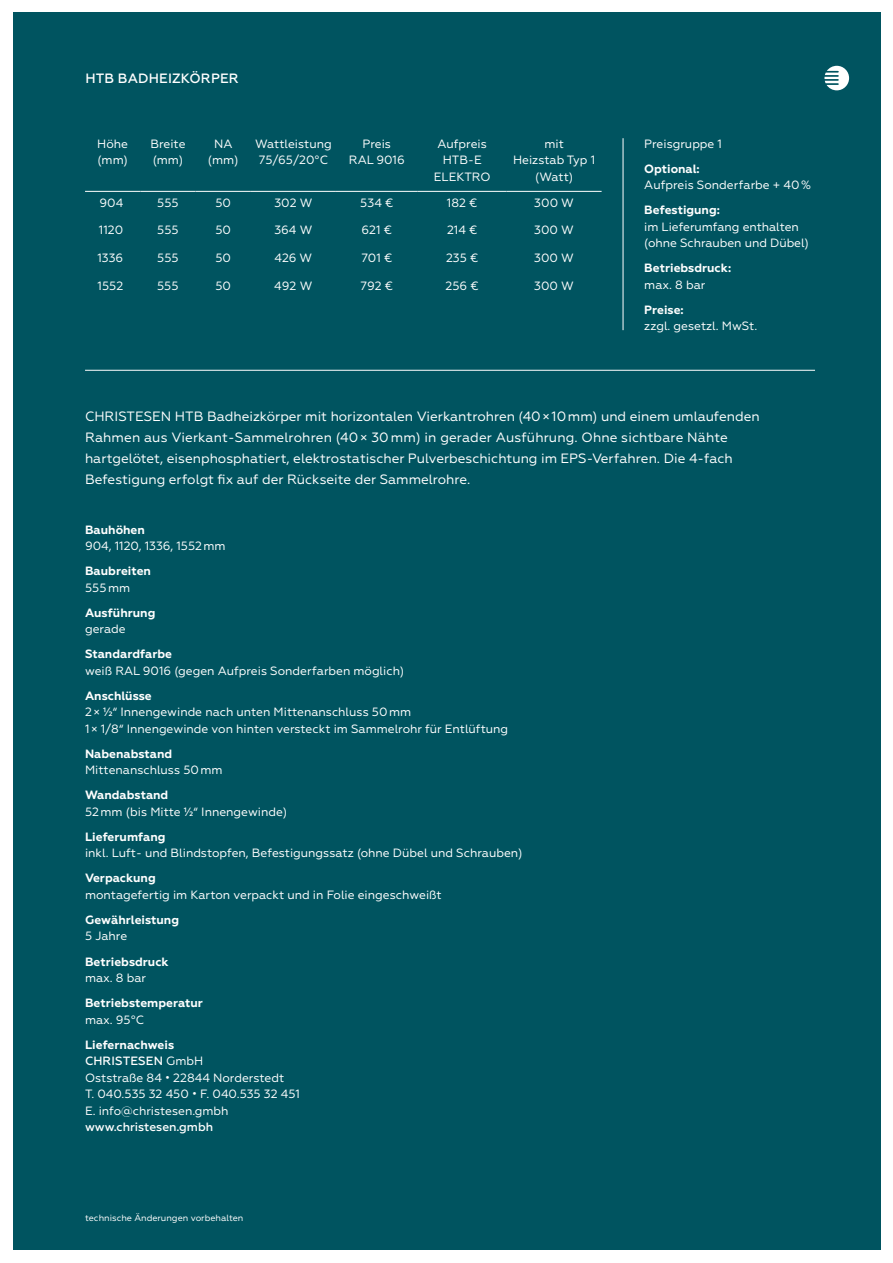
<style>
.page{position:relative;width:893px;height:1263px;background:#fff}
.page>*{position:absolute;margin:0;border:0;box-sizing:border-box;transform-origin:0 0}
.t1{font:13.5px/21px "Geometria";color:#fff}
.t2{font:500 13.5px "Geometria";letter-spacing:.01em;color:#fff}
.t3{font:12px/16.5px "Geometria";color:#fff}
.t4{font:700 12px "Geometria";color:#fff}
.t5{font:500 12px "Geometria";color:#fff}
.t6{font:9px "Geometria";color:#fff}
.s1{font-weight:700}
.s2{font-weight:500}
</style>
<div class="page">
<div style="left:13px;top:13px;width:867px;height:1237px;background:#005460"></div>
<svg style="left:824px;top:66px;width:25px;height:24px"></svg>
<hr style="left:85px;top:370px;width:730px;height:1px;background:#fff">
<hr style="left:623px;top:138px;width:1px;height:192px;background:#fff">
<hr style="left:85px;top:191px;width:55px;height:1px;background:#fff">
<hr style="left:140px;top:191px;width:56px;height:1px;background:#fff">
<hr style="left:196px;top:191px;width:55px;height:1px;background:#fff">
<hr style="left:251px;top:191px;width:85px;height:1px;background:#fff">
<hr style="left:336px;top:191px;width:82px;height:1px;background:#fff">
<hr style="left:418px;top:191px;width:89px;height:1px;background:#fff">
<hr style="left:507px;top:191px;width:95px;height:1px;background:#fff">
<p class="t2" style="left:85px;top:71px;width:155px">HTB BADHEIZKÖRPER</p>
<p class="t3" style="left:97px;top:135px;width:32px">Höhe (mm)</p>
<p class="t3" style="left:150px;top:135px;width:37px">Breite (mm)</p>
<p class="t3" style="left:208px;top:135px;width:32px;text-align:center">NA (mm)</p>
<p class="t3" style="left:255px;top:135px;width:78px;text-align:center">Wattleistung<br>75/65/20°C</p>
<p class="t3" style="left:349px;top:135px;width:57px;text-align:center">Preis<br>RAL 9016</p>
<p class="t3" style="left:434px;top:135px;width:58px;text-align:center">Aufpreis<br>HTB-E<br>ELEKTRO</p>
<p class="t3" style="left:513px;top:135px;width:84px;text-align:center">mit<br>Heizstab Typ 1 (Watt)</p>
<p class="t3" style="left:100px;top:194px;width:25px">904</p>
<p class="t3" style="left:157px;top:194px;width:23px">555</p>
<p class="t3" style="left:215px;top:194px;width:17px">50</p>
<p class="t3" style="left:274px;top:194px;width:40px">302 W</p>
<p class="t3" style="left:360px;top:194px;width:34px">534 €</p>
<p class="t3" style="left:447px;top:194px;width:32px">182 €</p>
<p class="t3" style="left:534px;top:194px;width:41px">300 W</p>
<p class="t3" style="left:99px;top:222px;width:26px">1120</p>
<p class="t3" style="left:157px;top:222px;width:23px">555</p>
<p class="t3" style="left:215px;top:222px;width:17px">50</p>
<p class="t3" style="left:274px;top:222px;width:39px">364 W</p>
<p class="t3" style="left:362px;top:222px;width:32px">621 €</p>
<p class="t3" style="left:447px;top:222px;width:32px">214 €</p>
<p class="t3" style="left:534px;top:222px;width:41px">300 W</p>
<p class="t3" style="left:97px;top:249px;width:27px">1336</p>
<p class="t3" style="left:157px;top:249px;width:23px">555</p>
<p class="t3" style="left:215px;top:249px;width:17px">50</p>
<p class="t3" style="left:274px;top:249px;width:39px">426 W</p>
<p class="t3" style="left:361px;top:249px;width:32px">701 €</p>
<p class="t3" style="left:446px;top:249px;width:34px">235 €</p>
<p class="t3" style="left:534px;top:249px;width:41px">300 W</p>
<p class="t3" style="left:98px;top:277px;width:27px">1552</p>
<p class="t3" style="left:157px;top:277px;width:23px">555</p>
<p class="t3" style="left:215px;top:277px;width:17px">50</p>
<p class="t3" style="left:274px;top:277px;width:40px">492 W</p>
<p class="t3" style="left:360px;top:277px;width:34px">792 €</p>
<p class="t3" style="left:446px;top:277px;width:35px">256 €</p>
<p class="t3" style="left:534px;top:277px;width:41px">300 W</p>
<p class="t3" style="left:644px;top:135px;width:79px">Preisgruppe 1</p>
<p class="t4" style="left:644px;top:161px;width:57px">Optional:</p>
<p class="t3" style="left:644px;top:177px;width:168px">Aufpreis Sonderfarbe + 40%</p>
<p class="t4" style="left:644px;top:203px;width:77px">Befestigung:</p>
<p class="t3" style="left:644px;top:218px;width:166px">im Lieferumfang enthalten (ohne Schrauben und Dübel)</p>
<p class="t4" style="left:644px;top:261px;width:88px">Betriebsdruck:</p>
<p class="t3" style="left:644px;top:276px;width:63px">max. 8 bar</p>
<p class="t4" style="left:644px;top:302px;width:41px">Preise:</p>
<p class="t3" style="left:644px;top:318px;width:114px">zzgl. gesetzl. MwSt.</p>
<p class="t1" style="left:85px;top:406px;width:676px">CHRISTESEN HTB Badheizkörper mit horizontalen Vierkantrohren (40×10mm) und einem umlaufenden Rahmen aus Vierkant-Sammelrohren (40 × 30mm) in gerader Ausführung. Ohne sichtbare Nähte hartgelötet, eisenphosphatiert, elektrostatischer Pulverbeschichtung im EPS-Verfahren. Die 4-fach Befestigung erfolgt fix auf der Rückseite der Sammelrohre.</p>
<p class="t4" style="left:85px;top:522px;width:61px">Bauhöhen</p>
<p class="t3" style="left:85px;top:538px;width:142px">904, 1120, 1336, 1552mm</p>
<p class="t4" style="left:85px;top:564px;width:68px">Baubreiten</p>
<p class="t3" style="left:85px;top:579px;width:47px">555mm</p>
<p class="t4" style="left:85px;top:605px;width:72px">Ausführung</p>
<p class="t3" style="left:85px;top:621px;width:42px">gerade</p>
<p class="t4" style="left:85px;top:647px;width:89px">Standardfarbe</p>
<p class="t3" style="left:85px;top:662px;width:321px">weiß RAL 9016 (gegen Aufpreis Sonderfarben möglich)</p>
<p class="t4" style="left:85px;top:689px;width:68px">Anschlüsse</p>
<p class="t3" style="left:85px;top:704px;width:425px">2× ½“ Innengewinde nach unten Mittenanschluss 50mm<br>1× 1/8“ Innengewinde von hinten versteckt im Sammelrohr für Entlüftung</p>
<p class="t4" style="left:85px;top:747px;width:89px">Nabenabstand</p>
<p class="t3" style="left:85px;top:762px;width:139px">Mittenanschluss 50mm</p>
<p class="t4" style="left:85px;top:788px;width:85px">Wandabstand</p>
<p class="t3" style="left:85px;top:803px;width:204px">52mm (bis Mitte ½“ Innengewinde)</p>
<p class="t4" style="left:85px;top:830px;width:82px">Lieferumfang</p>
<p class="t3" style="left:85px;top:845px;width:439px">inkl. Luft- und Blindstopfen, Befestigungssatz (ohne Dübel und Schrauben)</p>
<p class="t4" style="left:85px;top:871px;width:72px">Verpackung</p>
<p class="t3" style="left:85px;top:886px;width:358px">montagefertig im Karton verpackt und in Folie eingeschweißt</p>
<p class="t4" style="left:85px;top:913px;width:95px">Gewährleistung</p>
<p class="t3" style="left:85px;top:928px;width:44px">5 Jahre</p>
<p class="t4" style="left:85px;top:954px;width:85px">Betriebsdruck</p>
<p class="t3" style="left:85px;top:969px;width:63px">max. 8 bar</p>
<p class="t4" style="left:85px;top:996px;width:119px">Betriebstemperatur</p>
<p class="t3" style="left:85px;top:1011px;width:61px">max. 95°C</p>
<p class="t3" style="left:85px;top:1036px;width:216px"><span class="s1">Liefernachweis<br></span><span class="s2">CHRISTESEN</span> GmbH<br>Oststraße 84 • 22844 Norderstedt<br>T. 040.535 32 450 • F. 040.535 32 451<br>E. info@christesen.gmbh</p>
<p class="t5" style="left:85px;top:1120px;width:130px">www.christesen.gmbh</p>
<p class="t6" style="left:85px;top:1213px;width:160px">technische Änderungen vorbehalten</p>
</div>
